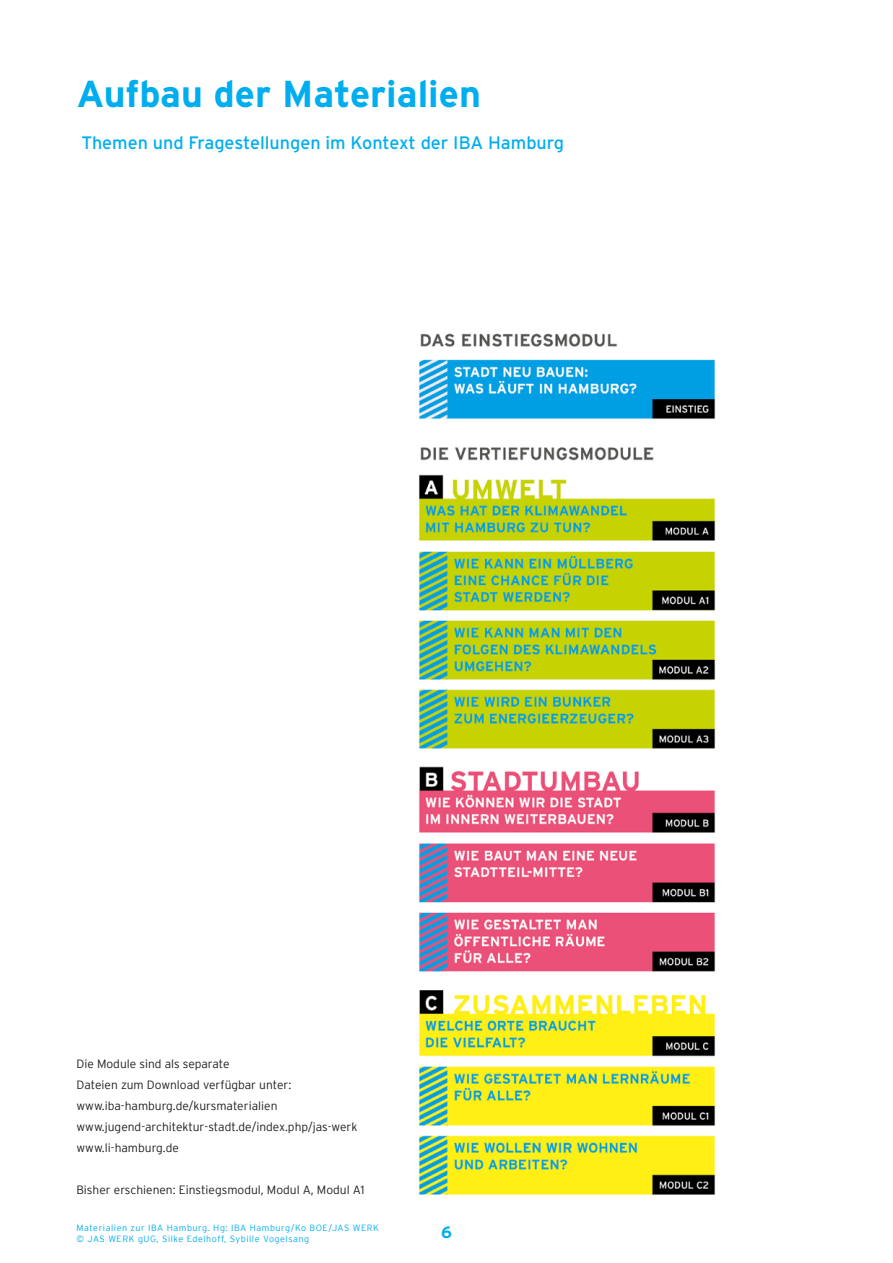
<style>
.page{position:relative;width:893px;height:1263px;background:#fff}
.page>*{position:absolute;margin:0;border:0;box-sizing:border-box;transform-origin:0 0}
.t1{font:700 37.5px "Interstate";color:#00aeef}
.t2{font:18px "Interstate";color:#00aeef}
.t3{font:700 16.5px "Interstate";color:#00aeef}
.Aufgabenblatt_Text{font:300 12px/21px "Interstate";color:#231f20}
.t4{font:300 9px/10.8px "Interstate";letter-spacing:.06em;color:#00aeef}
</style>
<div class="page">
<img style="left:419px;top:333px;width:297px;height:862px">
<p class="t1" style="left:77px;top:72px;width:406px">Aufbau der Materialien</p>
<p class="t2" style="left:81px;top:133px;width:484px">Themen und Fragestellungen im Kontext der IBA Hamburg</p>
<p class="Aufgabenblatt_Text" style="left:77px;top:1053px;width:216px">Die Module sind als separate<br>Dateien zum Download verfügbar unter:</p>
<p class="Aufgabenblatt_Text" style="left:77px;top:1095px;width:202px">www.iba-hamburg.de/kursmaterialien</p>
<p class="Aufgabenblatt_Text" style="left:77px;top:1116px;width:282px">www.jugend-architektur-stadt.de/index.php/jas-werk</p>
<p class="Aufgabenblatt_Text" style="left:77px;top:1137px;width:104px">www.li-hamburg.de</p>
<p class="Aufgabenblatt_Text" style="left:77px;top:1179px;width:290px">Bisher erschienen: Einstiegsmodul, Modul A, Modul A1</p>
<p class="t4" style="left:77px;top:1223px;width:304px">Materialien zur IBA Hamburg. Hg: IBA Hamburg/Ko BOE/JAS WERK © JAS WERK gUG, Silke Edelhoff, Sybille Vogelsang</p>
<h3 class="t3" style="left:441px;top:1222px;width:12px">6</h3>
</div>
